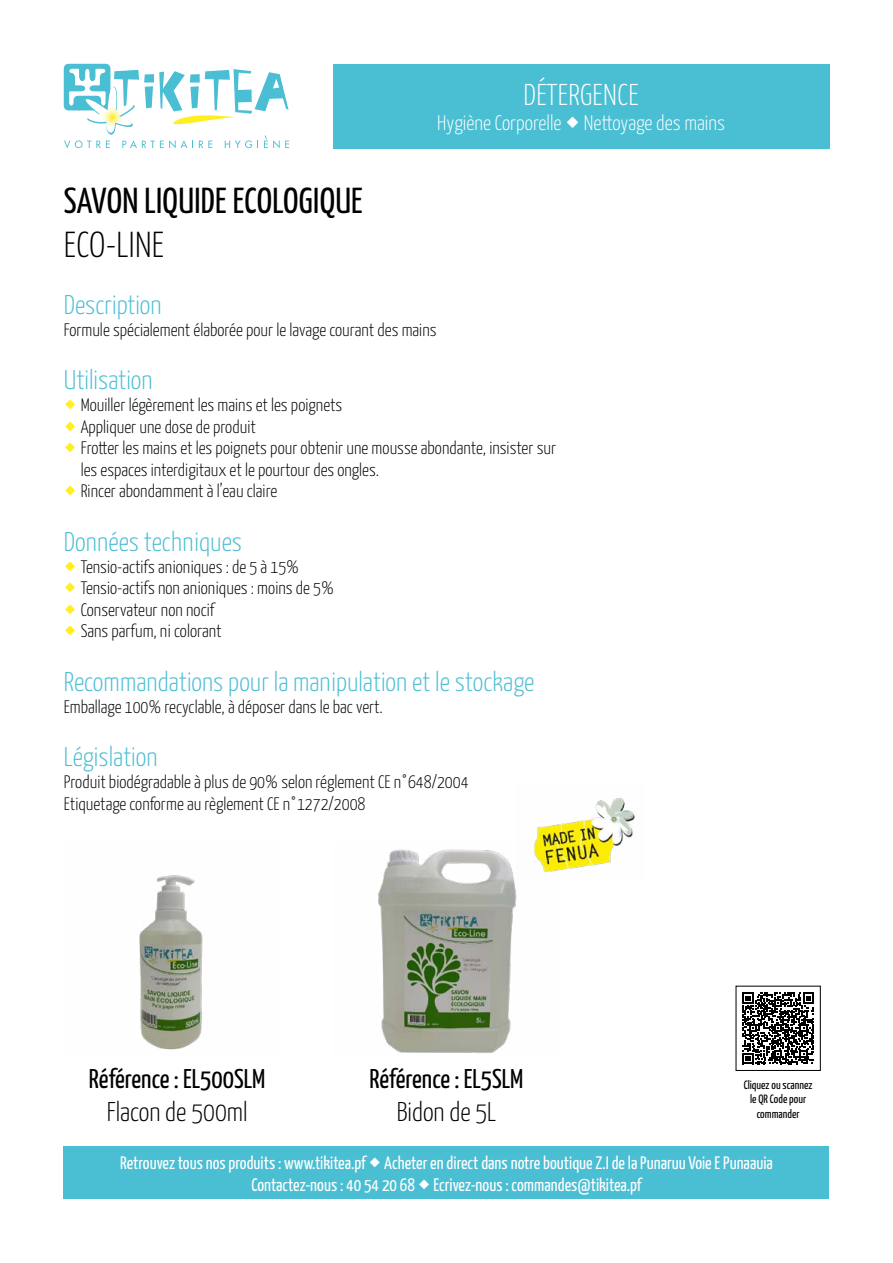
<style>
.page{position:relative;width:893px;height:1263px;background:#fff}
.page>*{position:absolute;margin:0;border:0;box-sizing:border-box;transform-origin:0 0}
.t1{font:36px "Yanone Kaffeesatz";letter-spacing:.01em;color:#000}
.t2{font:300 36px "Yanone Kaffeesatz";letter-spacing:.01em;color:#000}
.t3{font:300 30px "Yanone Kaffeesatz";letter-spacing:.01em;color:#fff}
.t4{font:300 27px "Yanone Kaffeesatz";color:#4abed3}
.t5{font:27px "Yanone Kaffeesatz";color:#000}
.t6{font:300 27px "Yanone Kaffeesatz";color:#000}
.t7{font:300 21px "Yanone Kaffeesatz";color:#fff}
.t8{font:300 18px/21.6px "Yanone Kaffeesatz";color:#000}
.t9{font:18px/21.6px "Yanone Kaffeesatz";color:#fff;text-align:center}
.t10{font:12px/14.4px "Yanone Kaffeesatz";color:#000;text-align:center}
</style>
<div class="page">
<svg style="left:64px;top:64px;width:225px;height:84px"></svg>
<div style="left:333px;top:64px;width:496px;height:84px;background:#4abed3"></div>
<div style="left:64px;top:1147px;width:765px;height:52px;background:#4abed3"></div>
<img style="left:378px;top:849px;width:139px;height:204px">
<img style="left:516px;top:798px;width:119px;height:81px">
<img style="left:139px;top:875px;width:64px;height:175px">
<svg style="left:742px;top:992px;width:72px;height:72px"></svg>
<div style="left:736px;top:986px;width:85px;height:85px;border:1px solid #000"></div>
<h1 class="t1" style="left:64px;top:175px;width:300px">SAVON LIQUIDE ECOLOGIQUE</h1>
<h1 class="t2" style="left:64px;top:218px;width:102px">ECO-LINE</h1>
<h2 class="t3" style="left:523px;top:73px;width:117px">DÉTERGENCE</h2>
<p class="t7" style="left:437px;top:107px;width:289px">Hygiène Corporelle Nettoyage des mains</p>
<h3 class="t4" style="left:64px;top:285px;width:99px">Description</h3>
<p class="t8" style="left:64px;top:318px;width:374px">Formule spécialement élaborée pour le lavage courant des mains</p>
<h3 class="t4" style="left:64px;top:361px;width:90px">Utilisation</h3>
<p class="t8" style="left:81px;top:393px;width:477px">Mouiller légèrement les mains et les poignets<br>Appliquer une dose de produit<br>Frotter les mains et les poignets pour obtenir une mousse abondante, insister sur les espaces interdigitaux et le pourtour des ongles.<br>Rincer abondamment à l’eau claire</p>
<h3 class="t4" style="left:64px;top:522px;width:180px">Données techniques</h3>
<p class="t8" style="left:81px;top:554px;width:255px">Tensio-actifs anioniques : de 5 à 15%<br>Tensio-actifs non anioniques : moins de 5%<br>Conservateur non nocif<br>Sans parfum, ni colorant</p>
<h3 class="t4" style="left:64px;top:662px;width:472px">Recommandations pour la manipulation et le stockage</h3>
<p class="t8" style="left:64px;top:695px;width:321px">Emballage 100% recyclable, à déposer dans le bac vert.</p>
<h3 class="t4" style="left:64px;top:738px;width:95px">Législation</h3>
<p class="t8" style="left:64px;top:770px;width:406px">Produit biodégradable à plus de 90% selon réglement CE n°648/2004<br>Etiquetage conforme au règlement CE n°1272/2008</p>
<h3 class="t5" style="left:89px;top:1060px;width:178px">Référence : EL500SLM</h3>
<h3 class="t6" style="left:107px;top:1092px;width:142px">Flacon de 500ml</h3>
<h3 class="t5" style="left:369px;top:1060px;width:155px">Référence : EL5SLM</h3>
<h3 class="t6" style="left:397px;top:1092px;width:101px">Bidon de 5L</h3>
<p class="t10" style="left:744px;top:1077px;width:70px">Cliquez ou scannez le QR Code pour commander</p>
<p class="t9" style="left:120px;top:1151px;width:654px">Retrouvez tous nos produits : www.tikitea.pf Acheter en direct dans notre boutique Z.I de la Punaruu Voie E Punaauia<br>Contactez-nous : 40 54 20 68 Ecrivez-nous : commandes@tikitea.pf</p>
</div>
